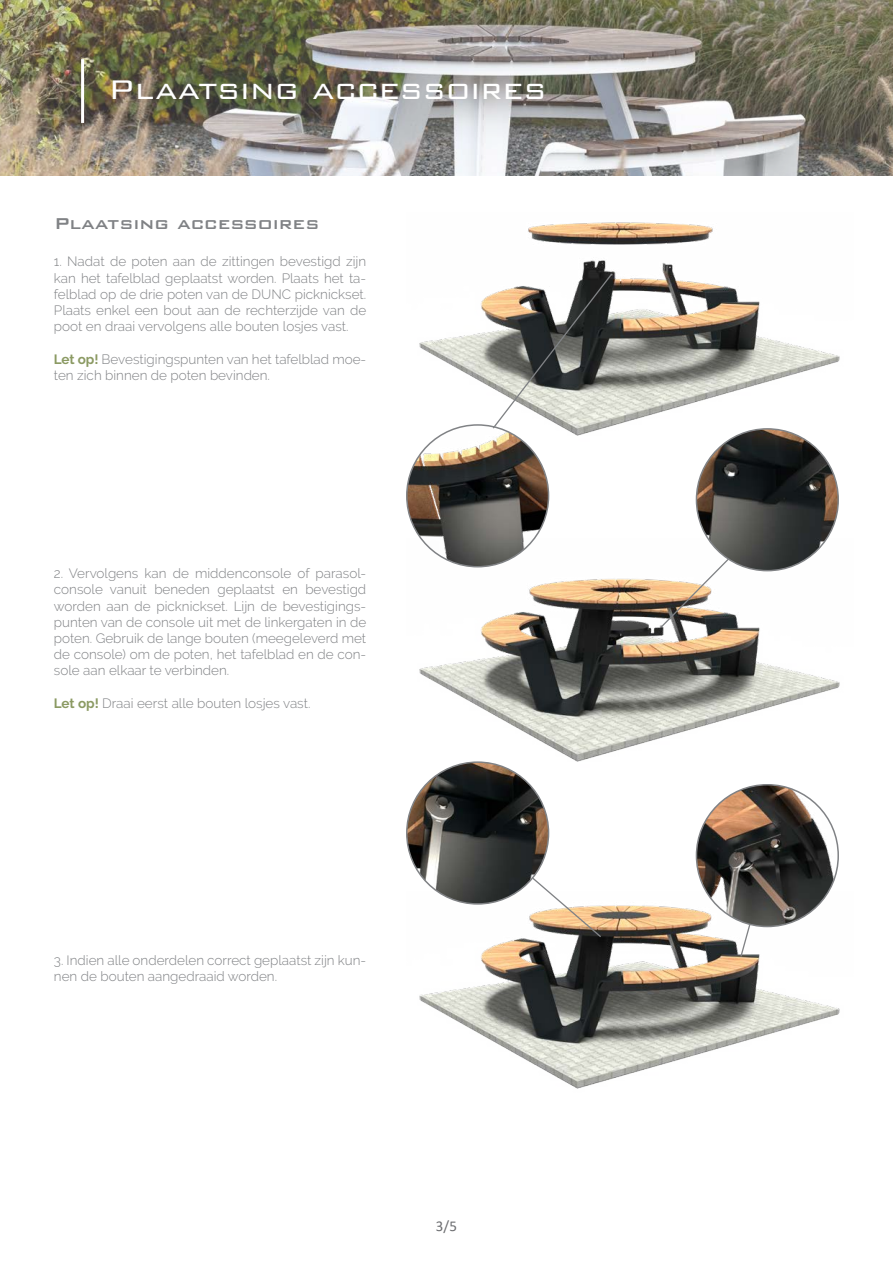
<style>
.page{position:relative;width:893px;height:1263px;background:#fff}
.page>*{position:absolute;margin:0;border:0;box-sizing:border-box;transform-origin:0 0}
.t1{font:300 36px "Bank Gothic BT";color:#fff}
.t2{font:500 21px "Bank Gothic BT";color:#808285}
.t3{font:15px "Calibri";color:#6c6d70}
.t4{font:300 13.5px/16.2px "Raleway";color:#808285;text-align:justify}
.s1{font-weight:700;color:#8b9a63}
</style>
<div class="page">
<img style="left:0;top:0;width:893px;height:176px">
<img style="left:419px;top:222px;width:421px;height:222px">
<img style="left:419px;top:892px;width:421px;height:197px">
<img style="left:419px;top:539px;width:421px;height:231px">
<svg style="left:739px;top:921px;width:17px;height:37px"></svg>
<svg style="left:491px;top:272px;width:122px;height:158px"></svg>
<svg style="left:659px;top:549px;width:80px;height:80px"></svg>
<svg style="left:531px;top:878px;width:71px;height:60px"></svg>
<img style="left:696px;top:785px;width:142px;height:141px;border-radius:71px">
<img style="left:407px;top:425px;width:142px;height:142px;border-radius:70px">
<img style="left:696px;top:429px;width:142px;height:141px;border-radius:70px">
<img style="left:407px;top:762px;width:142px;height:142px;border-radius:70px">
<hr style="left:81px;top:59px;width:3px;height:64px;background:#fff">
<p class="t1" style="left:108px;top:70px;width:440px">Plaatsing accessoires</p>
<p class="t2" style="left:54px;top:212px;width:267px">Plaatsing accessoires</p>
<p class="t4" style="left:54px;top:254px;width:314px">1. Nadat de poten aan de zittingen bevestigd zijn kan het tafelblad geplaatst worden. Plaats het ta&shy;felblad op de drie poten van de DUNC picknickset.<br>Plaats enkel een bout aan de rechterzijde van de poot en draai vervolgens alle bouten losjes vast.</p>
<p class="t4" style="left:54px;top:351px;width:314px"><span class="s1">Let op!</span> Bevestigingspunten van het tafelblad moe&shy;ten zich binnen de poten bevinden.</p>
<p class="t4" style="left:54px;top:565px;width:314px">2. Vervolgens kan de middenconsole of parasol&shy;console vanuit beneden geplaatst en bevestigd worden aan de picknickset. Lijn de bevestigings&shy;punten van de console uit met de linkergaten in de poten. Gebruik de lange bouten (meegeleverd met de console) om de poten, het tafelblad en de con&shy;sole aan elkaar te verbinden.</p>
<p class="t4" style="left:54px;top:695px;width:258px"><span class="s1">Let op!</span> Draai eerst alle bouten losjes vast.</p>
<p class="t4" style="left:54px;top:952px;width:314px">3. Indien alle onderdelen correct geplaatst zijn kun&shy;nen de bouten aangedraaid worden.</p>
<p class="t3" style="left:436px;top:1216px;width:22px">3/5</p>
</div>
